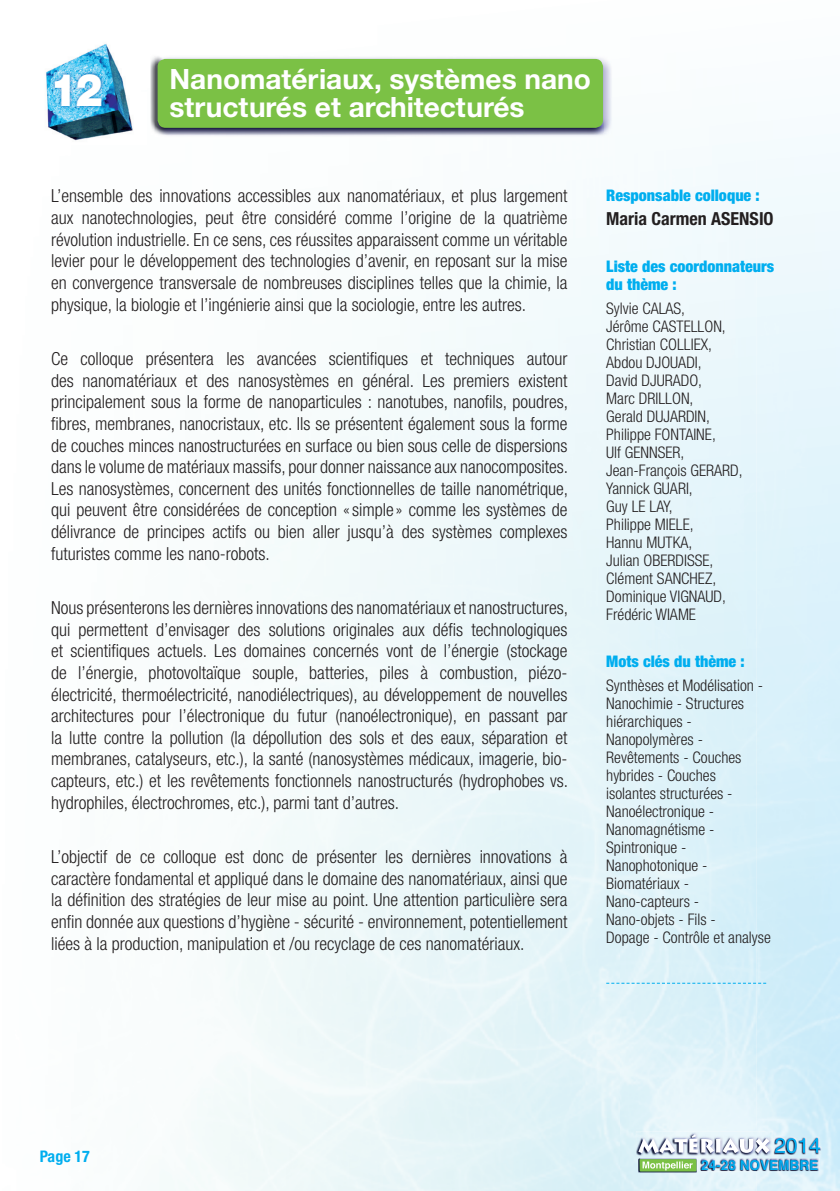
<style>
.page{position:relative;width:840px;height:1191px;background:#fff}
.page>*{position:absolute;margin:0;border:0;box-sizing:border-box;transform-origin:0 0}
.t1{font:900 45.2px "Helvetica Neue CE";color:#fff;scale:.9 1}
.t2{font:700 28px "Helvetica Neue CE";color:#fff}
.t3{font:300 condensed 18px/21.6px "Helvetica Neue";color:#231f20;text-align:justify}
.t4{font:700 condensed 18px "Helvetica Neue";color:#231f20}
.t5{font:300 condensed 16px/18px "Helvetica Neue";color:#231f20}
.t6{font:900 condensed 16px/18px "Helvetica Neue";color:#00aeef}
.t7{font:700 condensed 16px "Helvetica Neue";color:#00aeef}
.t8{font:700 13.6px "Helvetica";color:#00aeef}
</style>
<div class="page">
<img style="left:756px;top:133px;width:83px;height:1058px">
<img style="left:160px;top:74px;width:596px;height:1117px">
<img style="left:635px;top:1131px;width:137px;height:3px">
<img style="left:635px;top:1132px;width:136px;height:23px">
<img style="left:640px;top:1132px;width:127px;height:2px">
<img style="left:637px;top:1158px;width:1px;height:14px">
<img style="left:638px;top:1134px;width:183px;height:39px">
<svg style="left:606px;top:982px;width:159px;height:1px"></svg>
<img style="left:160px;top:63px;width:451px;height:74px">
<img style="left:603px;top:59px;width:6px;height:73px">
<img style="left:150px;top:58px;width:4px;height:72px">
<img style="left:154px;top:56px;width:449px;height:79px">
<div style="left:157px;top:59px;width:445px;height:69px;background:#7bc145;border-radius:8px"></div>
<img style="left:46px;top:44px;width:87px;height:97px">
<img style="left:52px;top:71px;width:52px;height:38px">
<h1 class="t1" style="left:50px;top:61px;width:60px">12</h1>
<h2 class="t2" style="left:169px;top:61px;width:423px">Nanomatériaux, systèmes nano</h2>
<h2 class="t2" style="left:169px;top:89px;width:356px">structurés et architecturés</h2>
<p class="t3" style="left:51px;top:185px;width:517px">L’ensemble des innovations accessibles aux nanomatériaux, et plus largement aux nanotechnologies, peut être considéré comme l’origine de la quatrième révolution industrielle. En ce sens, ces réussites apparaissent comme un véritable levier pour le développement des technologies d’avenir, en reposant sur la mise en convergence transversale de nombreuses disciplines telles que la chimie, la physique, la biologie et l’ingénierie ainsi que la sociologie, entre les autres.</p>
<p class="t3" style="left:51px;top:348px;width:518px">Ce colloque présentera les avancées scientifiques et techniques autour des nanomatériaux et des nanosystèmes en général. Les premiers existent principalement sous la forme de nanoparticules : nanotubes, nanofils, poudres, fibres, membranes, nanocristaux, etc. Ils se présentent également sous la forme de couches minces nanostructurées en surface ou bien sous celle de dispersions dans le volume de matériaux massifs, pour donner naissance aux nanocomposites.<br>Les nanosystèmes, concernent des unités fonctionnelles de taille nanométrique, qui peuvent être considérées de conception « simple » comme les systèmes de délivrance de principes actifs ou bien aller jusqu’à des systèmes complexes futuristes comme les nano-robots.</p>
<p class="t3" style="left:51px;top:597px;width:518px">Nous présenterons les dernières innovations des nanomatériaux et nanostructures, qui permettent d’envisager des solutions originales aux défis technologiques et scientifiques actuels. Les domaines concernés vont de l’énergie (stockage de l’énergie, photovoltaïque souple, batteries, piles à combustion, piézo&shy;électricité, thermoélectricité, nanodiélectriques), au développement de nouvelles architectures pour l’électronique du futur (nanoélectronique), en passant par la lutte contre la pollution (la dépollution des sols et des eaux, séparation et membranes, catalyseurs, etc.), la santé (nanosystèmes médicaux, imagerie, bio&shy;capteurs, etc.) et les revêtements fonctionnels nanostructurés (hydrophobes vs. hydrophiles, électrochromes, etc.), parmi tant d’autres.</p>
<p class="t3" style="left:51px;top:846px;width:517px">L’objectif de ce colloque est donc de présenter les dernières innovations à caractère fondamental et appliqué dans le domaine des nanomatériaux, ainsi que la définition des stratégies de leur mise au point. Une attention particulière sera enfin donnée aux questions d’hygiène - sécurité - environnement, potentiellement liées à la production, manipulation et /ou recyclage de ces nanomatériaux.</p>
<p class="t6" style="left:606px;top:186px;width:155px">Responsable colloque :</p>
<p class="t4" style="left:606px;top:207px;width:169px">Maria Carmen ASENSIO</p>
<p class="t6" style="left:606px;top:257px;width:169px">Liste des coordonnateurs du thème :</p>
<p class="t5" style="left:606px;top:299px;width:138px">Sylvie CALAS,<br>Jérôme CASTELLON,<br>Christian COLLIEX,<br>Abdou DJOUADI,<br>David DJURADO,<br>Marc DRILLON,<br>Gerald DUJARDIN,<br>Philippe FONTAINE,<br>Ulf GENNSER,<br>Jean-François GERARD,<br>Yannick GUARI,<br>Guy LE LAY,<br>Philippe MIELE,<br>Hannu MUTKA,<br>Julian OBERDISSE,<br>Clément SANCHEZ,<br>Dominique VIGNAUD,<br>Frédéric WIAME</p>
<p class="t6" style="left:606px;top:652px;width:140px">Mots clés du thème :</p>
<p class="t5" style="left:606px;top:676px;width:166px">Synthèses et Modélisation -<br>Nanochimie - Structures hiérarchiques -<br>Nanopolymères -<br>Revêtements - Couches hybrides - Couches<br>isolantes structurées -<br>Nanoélectronique -<br>Nanomagnétisme -<br>Spintronique -<br>Nanophotonique -<br>Biomatériaux -<br>Nano-capteurs -<br>Nano-objets - Fils -<br>Dopage - Contrôle et analyse</p>
<p class="t7" style="left:40px;top:1146px;width:52px">Page 17</p>
<p class="t8" style="left:700px;top:1154px;width:119px">24-28 NOVEMBRE</p>
</div>
